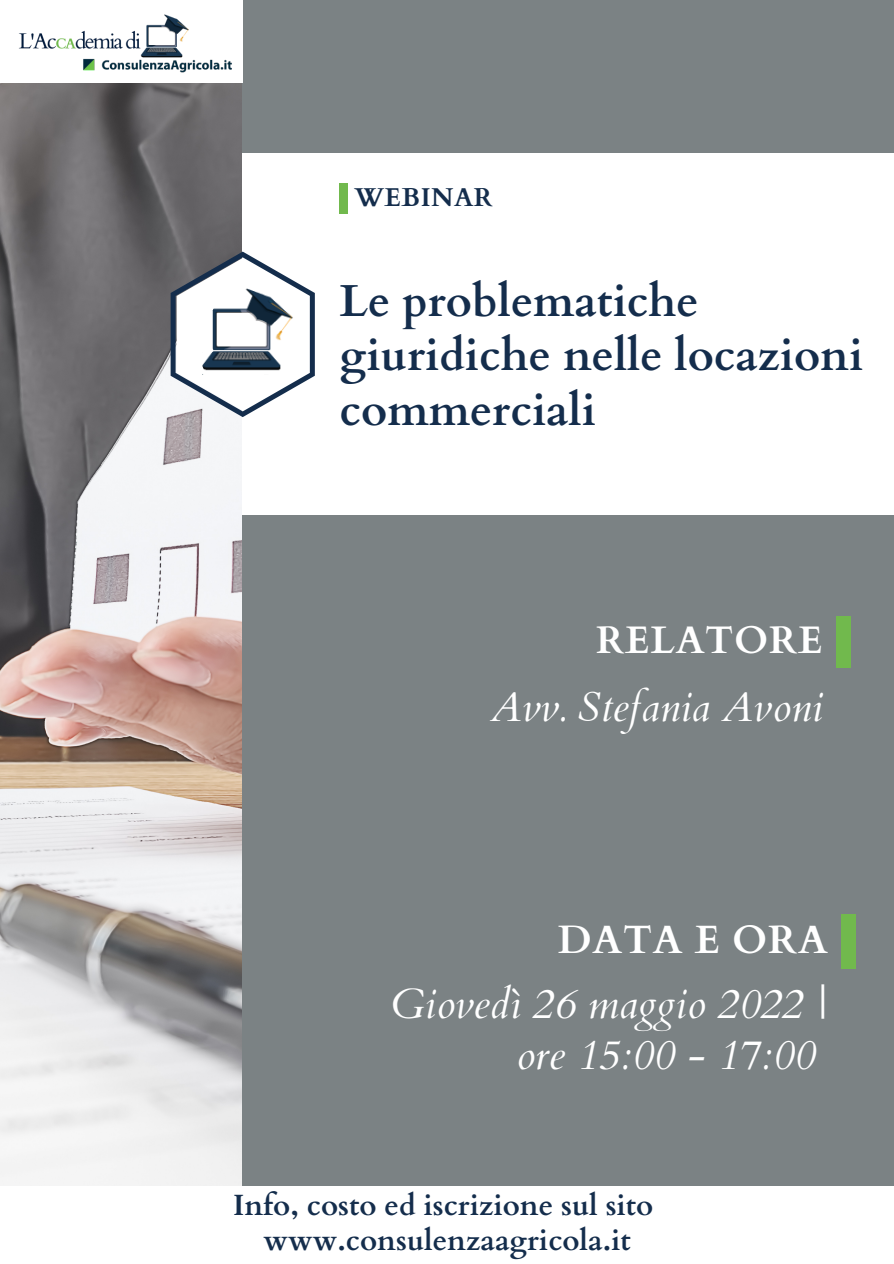
<style>
.page{position:relative;width:894px;height:1264px;background:#fff}
.page>*{position:absolute;margin:0;border:0;box-sizing:border-box;transform-origin:0 0}
.t1{font:700 44.85px/54px "Cardo";color:#142d4c}
.t2{font:italic 41.85px "Cardo";color:#fff}
.t3{font:italic 41.7px "Cardo";color:#fff}
.t4{font:700 39.45px "Cardo";letter-spacing:.02em;color:#fff}
.t5{font:700 38.4px "Cardo";letter-spacing:.02em;color:#fff}
.t6{font:700 29.4px "Cardo";color:#142d4c}
.t7{font:700 25.8px "Cardo";letter-spacing:.02em;color:#142d4c}
</style>
<div class="page">
<div style="left:0;top:0;width:893px;height:1263px;background:#7b8284"></div>
<div style="left:238px;top:153px;width:655px;height:362px;background:#fff"></div>
<img style="left:0;top:82px;width:242px;height:1104px">
<div style="left:0;top:0;width:242px;height:82px;background:#fff"></div>
<img style="left:19px;top:6px;width:224px;height:71px">
<div style="left:836px;top:616px;width:13px;height:52px;background:#71b94d"></div>
<svg style="left:170px;top:251px;width:145px;height:166px"></svg>
<img style="left:202px;top:282px;width:95px;height:92px">
<div style="left:841px;top:914px;width:14px;height:54px;background:#71b94d"></div>
<div style="left:339px;top:183px;width:8px;height:31px;background:#71b94d"></div>
<div style="left:0;top:1186px;width:893px;height:77px;background:#fff"></div>
<p class="t7" style="left:354px;top:180px;width:140px">WEBINAR</p>
<p class="t1" style="left:339px;top:275px;width:525px">Le problematiche giuridiche nelle locazioni commerciali</p>
<p class="t5" style="left:596px;top:614px;width:228px">RELATORE</p>
<p class="t3" style="left:490px;top:680px;width:333px">Avv. Stefania Avoni</p>
<p class="t4" style="left:558px;top:914px;width:271px">DATA E ORA</p>
<p class="t2" style="left:391px;top:976px;width:437px">Giovedì 26 maggio 2022 |</p>
<p class="t2" style="left:515px;top:1027px;width:301px">ore 15:00 - 17:00</p>
<p class="t6" style="left:233px;top:1186px;width:422px">Info, costo ed iscrizione sul sito</p>
<p class="t6" style="left:263px;top:1221px;width:369px">www.consulenzaagricola.it</p>
</div>
